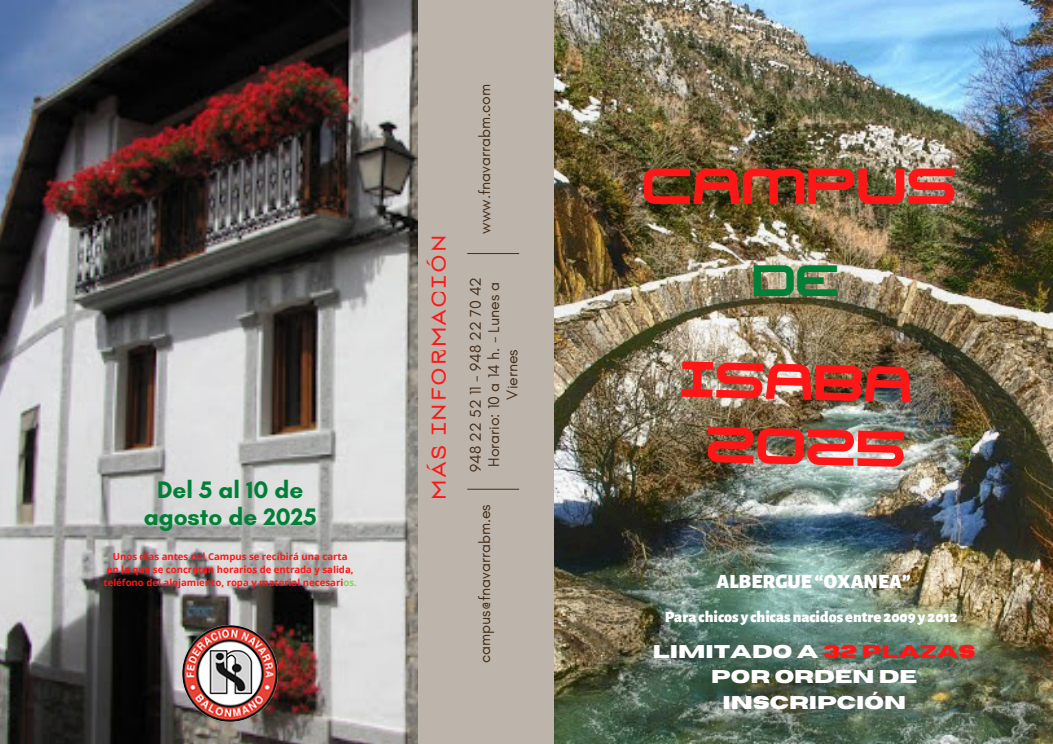
<style>
.page{position:relative;width:1053px;height:744px;background:#fff}
.page>*{position:absolute;margin:0;border:0;box-sizing:border-box;transform-origin:0 0}
.t1{font:50.4px/64.9px "Aurora";color:#ff1616;text-align:center}
.t2{font:43.76px "Aurora";color:#008037}
.t3{font:700 24.32px/26.7px "Glacial Indifference";color:#008037;text-align:center}
.t4{font:900 20.4px "Alegreya Sans";color:#fff}
.t5{font:20px "TT Alientz Var Grotesque";letter-spacing:.1em;color:#ff1616}
.t6{font:700 18.4px/25.5px "Horizon";color:#fff;text-align:center}
.t7{font:900 16px "Alegreya Sans";color:#fff}
.t8{font:15.8px/18.2px "Glacial Indifference";color:#442d1a;text-align:center}
.t9{font:700 9.6px "Open Sans";color:#ff1616}
.s1{color:#7ed957}
.s2{color:#ff1616}
</style>
<div class="page">
<div style="left:0;top:0;width:1052px;height:744px;background:#bdb5ab"></div>
<img style="left:554px;top:0;width:498px;height:744px">
<hr style="left:467px;top:253px;width:52px;height:1px;background:#442d1a">
<hr style="left:467px;top:489px;width:52px;height:1px;background:#442d1a">
<img style="left:0;top:0;width:417px;height:744px">
<img style="left:182px;top:626px;width:96px;height:95px">
<p class="t3" style="left:144px;top:476px;width:174px">Del 5 al 10 de agosto de 2025</p>
<p class="t9" style="left:113px;top:549px;width:236px">Unos días antes del Campus se recibirá una carta</p>
<p class="t9" style="left:107px;top:563px;width:248px">en la que se concretan horarios de entrada y salida,</p>
<h1 class="t9" style="left:104px;top:576px;width:255px">teléfono del alojamiento, ropa y material necesari<span class="s1">os.</span></h1>
<p class="t5" style="left:426px;top:500px;width:266px;rotate:-90deg">MÁS INFORMACIÓN</p>
<p class="t8" style="left:475px;top:234px;width:151px;rotate:-90deg">www.fnavarrabm.com</p>
<h5 class="t8" style="left:466px;top:472px;width:196px;rotate:-90deg">948 22 52 11 - 948 22 70 42</h5>
<p class="t8" style="left:484px;top:467px;width:187px;rotate:-90deg">Horario: 10 a 14 h. - Lunes a<br>Viernes</p>
<p class="t8" style="left:475px;top:663px;width:160px;rotate:-90deg">campus@fnavarrabm.es</p>
<p class="t1" style="left:642px;top:156px;width:316px">CAMPUS</p>
<p class="t2" style="left:752px;top:261px;width:88px">DE</p>
<h3 class="t1" style="left:680px;top:350px;width:234px;rotate:1deg">ISABA<br>2025</h3>
<p class="t4" style="left:716px;top:571px;width:196px">ALBERGUE“OXANEA”</p>
<p class="t7" style="left:664px;top:610px;width:294px">Parachicosychicasnacidosentre2009y2012</p>
<p class="t6" style="left:653px;top:639px;width:324px">LIMITADO A <span class="s2">32 PLAZAS<br></span>POR ORDEN DE<br>INSCRIPCIÓN</p>
</div>
